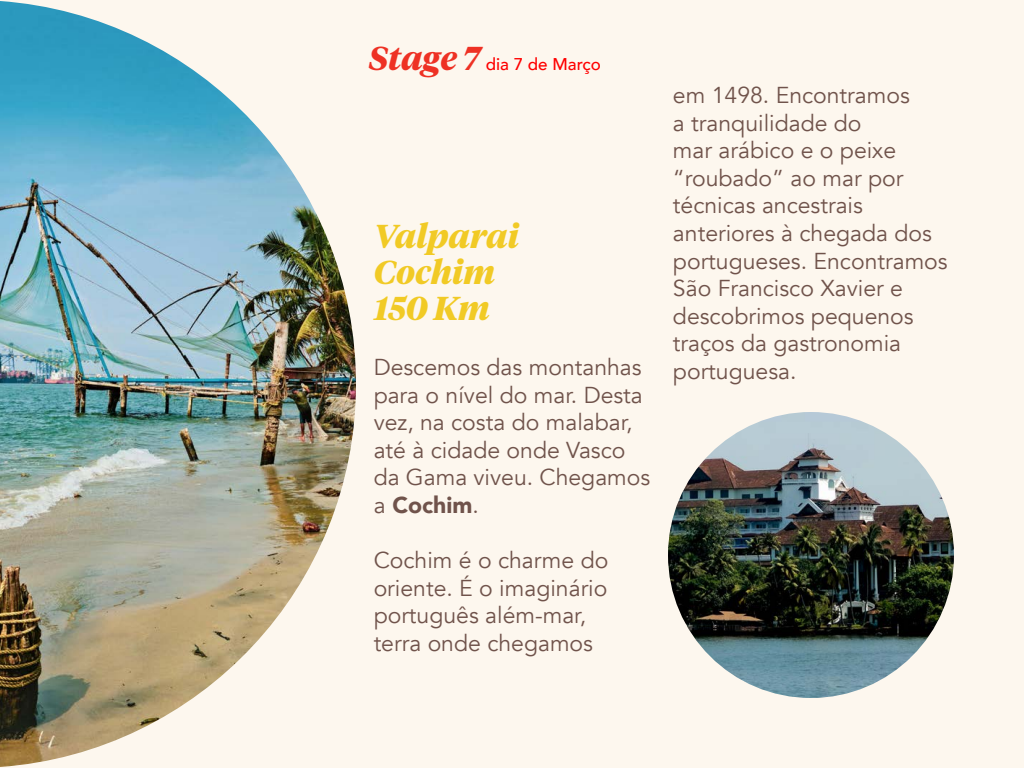
<style>
.page{position:relative;width:1024px;height:768px;background:#fdf7ee}
.page>*{position:absolute;margin:0;border:0;box-sizing:border-box;transform-origin:0 0}
.t1{font:italic 700 33px/36px "Tiempos Headline";color:#f1ca25}
.t2{font:23px/27.6px "Avenir";color:#70534b}
.t3{font:500 17px "Avenir";color:#f00}
.s1{font-family:"Tiempos Headline";font-weight:700;font-style:italic;font-size:33px;color:#ee3124}
.s2{font-weight:900}
</style>
<div class="page">
<img style="left:0;top:1px;width:356px;height:766px">
<img style="left:668px;top:412px;width:286px;height:286px;border-radius:143px">
<p class="t3" style="left:369px;top:49px;width:234px"><span class="s1">Stage 7</span> dia 7 de Março</p>
<h1 class="t1" style="left:374px;top:217px;width:147px">Valparai<br>Cochim<br>150 Km</h1>
<p class="t2" style="left:374px;top:354px;width:278px">Descemos das montanhas para o nível do mar. Desta vez, na costa do malabar, até à cidade onde Vasco da Gama viveu. Chegamos a <span class="s2">Cochim</span>.</p>
<p class="t2" style="left:374px;top:547px;width:236px">Cochim é o charme do oriente. É o imaginário português além-mar, terra onde chegamos</p>
<p class="t2" style="left:673px;top:82px;width:276px">em 1498. Encontramos<br>a tranquilidade do<br>mar arábico e o peixe “roubado” ao mar por técnicas ancestrais anteriores à chegada dos portugueses. Encontramos<br>São Francisco Xavier e descobrimos pequenos traços da gastronomia portuguesa.</p>
</div>
